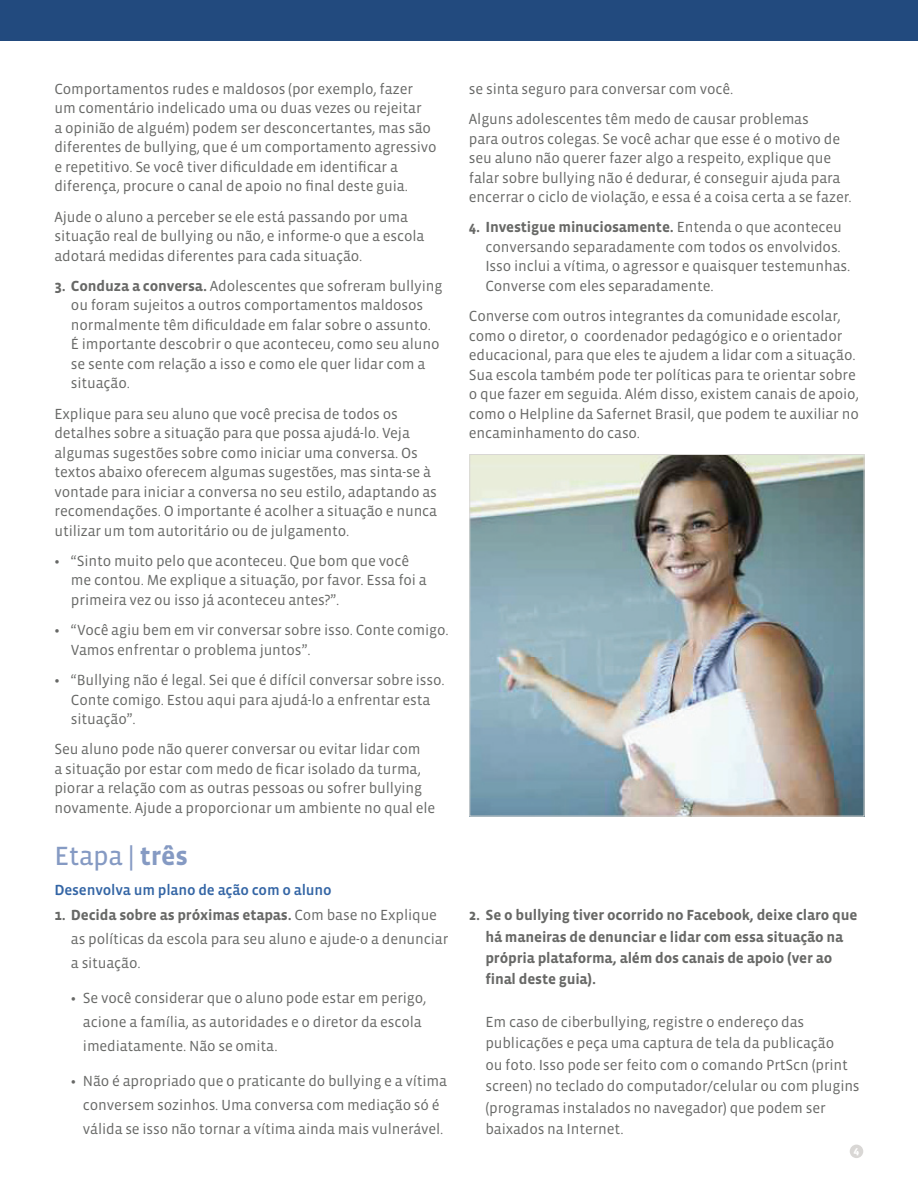
<style>
.page{position:relative;width:918px;height:1188px;background:#fff}
.page>*{position:absolute;margin:0;border:0;box-sizing:border-box;transform-origin:0 0}
.t1{font:27px "Vista Sans OT";letter-spacing:-.01em;color:#859ac3}
.t2{font:15px/19.5px "Vista Sans OT";letter-spacing:-.01em;color:#676866}
.t3{font:700 15px/21.5px "Vista Sans OT";letter-spacing:-.01em;color:#676866}
.t4{font:500 15px "Vista Sans OT";letter-spacing:-.01em;color:#3365a5}
.t5{font:700 10.65px "Vista Sans OT";color:#fff;scale:1.15 1}
.s1{font-weight:700}
</style>
<div class="page">
<div style="left:0;top:0;width:918px;height:40px;background:#224a7e"></div>
<div style="left:850px;top:1145px;width:13px;height:13px;background:#d9d7d5;border-radius:50%"></div>
<img style="left:471px;top:456px;width:391px;height:358px">
<div style="left:469px;top:454px;width:395px;height:362px;border:1px solid #d9d7d5"></div>
<p class="t2" style="left:54px;top:79px;width:384px">Comportamentos rudes e maldosos (por exemplo, fazer um comentário indelicado uma ou duas vezes ou rejeitar<br>a opinião de alguém) podem ser desconcertantes, mas são diferentes de bullying, que é um comportamento agressivo e repetitivo. Se você tiver dificuldade em identificar a diferença, procure o canal de apoio no final deste guia.</p>
<p class="t2" style="left:54px;top:207px;width:371px">Ajude o aluno a perceber se ele está passando por uma situação real de bullying ou não, e informe-o que a escola adotará medidas diferentes para cada situação.</p>
<p class="t2" style="left:71px;top:276px;width:373px;text-indent:-16px"><span class="s1">3. Conduza a conversa.</span> Adolescentes que sofreram bullying ou foram sujeitos a outros comportamentos maldosos normalmente têm dificuldade em falar sobre o assunto.<br>É importante descobrir o que aconteceu, como seu aluno se sente com relação a isso e como ele quer lidar com a situação.</p>
<p class="t2" style="left:54px;top:404px;width:384px">Explique para seu aluno que você precisa de todos os detalhes sobre a situação para que possa ajudá-lo. Veja algumas sugestões sobre como iniciar uma conversa. Os textos abaixo oferecem algumas sugestões, mas sinta-se à vontade para iniciar a conversa no seu estilo, adaptando as recomendações. O importante é acolher a situação e nunca utilizar um tom autoritário ou de julgamento.</p>
<p class="t2" style="left:71px;top:551px;width:357px;text-indent:-16px"><span class="s1">•</span> “Sinto muito pelo que aconteceu. Que bom que você me contou. Me explique a situação, por favor. Essa foi a primeira vez ou isso já aconteceu antes?”.</p>
<p class="t2" style="left:71px;top:621px;width:379px;text-indent:-16px"><span class="s1">•</span> “Você agiu bem em vir conversar sobre isso. Conte comigo.<br>Vamos enfrentar o problema juntos”.</p>
<p class="t2" style="left:71px;top:671px;width:375px;text-indent:-16px"><span class="s1">•</span> “Bullying não é legal. Sei que é difícil conversar sobre isso.<br>Conte comigo. Estou aqui para ajudá-lo a enfrentar esta situação”.</p>
<p class="t2" style="left:54px;top:740px;width:382px">Seu aluno pode não querer conversar ou evitar lidar com<br>a situação por estar com medo de ficar isolado da turma, piorar a relação com as outras pessoas ou sofrer bullying novamente. Ajude a proporcionar um ambiente no qual ele</p>
<h1 class="t1" style="left:54px;top:842px;width:135px">Etapa | <span class="s1">três</span></h1>
<p class="t4" style="left:54px;top:882px;width:279px">Desenvolva um plano de ação com o aluno</p>
<p class="t2" style="left:71px;top:903px;width:379px;line-height:24px;text-indent:-16px"><span class="s1">1. Decida sobre as próximas etapas.</span> Com base no Explique as políticas da escola para seu aluno e ajude-o a denunciar a situação.</p>
<p class="t2" style="left:83px;top:986px;width:345px;line-height:24px;text-indent:-12px"><span class="s1">•</span> Se você considerar que o aluno pode estar em perigo, acione a família, as autoridades e o diretor da escola imediatamente. Não se omita.</p>
<p class="t2" style="left:71px;top:1069px;width:378px;line-height:24px;text-align:center"><span class="s1">•</span> Não é apropriado que o praticante do bullying e a vítima conversem sozinhos. Uma conversa com mediação só é válida se isso não tornar a vítima ainda mais vulnerável.</p>
<p class="t2" style="left:469px;top:74px;width:341px;line-height:30.3px">se sinta seguro para conversar com você.<br>Alguns adolescentes têm medo de causar problemas</p>
<p class="t2" style="left:469px;top:129px;width:384px">para outros colegas. Se você achar que esse é o motivo de seu aluno não querer fazer algo a respeito, explique que falar sobre bullying não é dedurar, é conseguir ajuda para encerrar o ciclo de violação, e essa é a coisa certa a se fazer.</p>
<p class="t2" style="left:485px;top:218px;width:366px;text-indent:-16px"><span class="s1">4. Investigue minuciosamente.</span> Entenda o que aconteceu conversando separadamente com todos os envolvidos.<br>Isso inclui a vítima, o agressor e quaisquer testemunhas.<br>Converse com eles separadamente.</p>
<p class="t2" style="left:469px;top:307px;width:391px">Converse com outros integrantes da comunidade escolar, como o diretor, o coordenador pedagógico e o orientador educacional, para que eles te ajudem a lidar com a situação.<br>Sua escola também pode ter políticas para te orientar sobre o que fazer em seguida. Além disso, existem canais de apoio, como o Helpline da Safernet Brasil, que podem te auxiliar no encaminhamento do caso.</p>
<p class="t3" style="left:485px;top:905px;width:374px;text-indent:-16px">2. Se o bullying tiver ocorrido no Facebook, deixe claro que há maneiras de denunciar e lidar com essa situação na própria plataforma, além dos canais de apoio (ver ao final deste guia).</p>
<p class="t2" style="left:485px;top:1012px;width:376px;line-height:21.5px">Em caso de ciberbullying, registre o endereço das publicações e peça uma captura de tela da publicação<br>ou foto. Isso pode ser feito com o comando PrtScn (print screen) no teclado do computador/celular ou com plugins (programas instalados no navegador) que podem ser baixados na Internet.</p>
<p class="t5" style="left:854px;top:1145px;width:7px">4</p>
</div>
